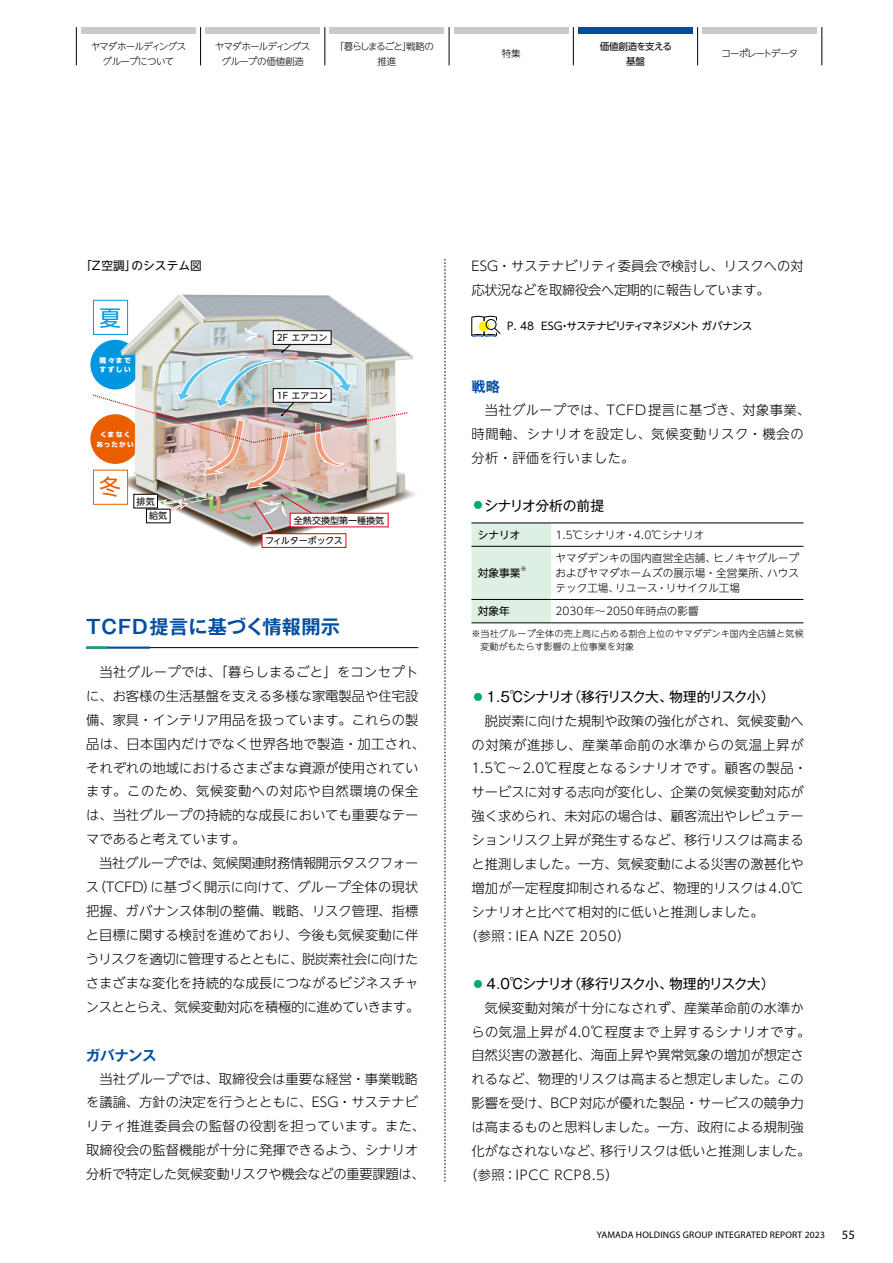
<style>
.page{position:relative;width:893px;height:1263px;background:#fff}
.page>*{position:absolute;margin:0;border:0;box-sizing:border-box;transform-origin:0 0}
.t1{font:21.6px "UD Shin Go NT Pro";color:#0097e0}
.t2{font:21.6px "UD Shin Go NT Pro";color:#eb5e00}
.t3{font:700 19.2px "Gothic MB101 Pr 5 De";letter-spacing:.02em;color:#004ea2}
.t4{font:700 14.4px "Gothic MB101 Pr 5 De";color:#004ea2}
.t5{font:13.8px "Gothic MB101 Pr 5";letter-spacing:-.08em;color:#000}
.t6{font:13.8px "Gothic MB101 Pr 5";letter-spacing:-.02em;color:#000}
.t7{font:300 13.35px/23.9px "UD Shin Go NT Pro";color:#000}
.t8{font:300 13.35px/23.9px "UD Shin Go NT Pro";letter-spacing:.025em;color:#000}
.t9{font:300 13.35px "UD Shin Go NT Pro";letter-spacing:.045em;color:#000}
.t10{font:300 13.35px "UD Shin Go NT Pro";letter-spacing:.055em;color:#000}
.t11{font:300 13.35px "UD Shin Go NT Pro";letter-spacing:.04em;color:#000}
.t12{font:12.75px "Myriad Pro";color:#000}
.t13{font:11.7px "UD Shin Go NT Pro";color:#000}
.t14{font:300 10.65px/14.9px "UD Shin Go NT Pro";color:#000;text-align:justify}
.t15{font:10.65px "UD Shin Go NT Pro";letter-spacing:-.07em;color:#000}
.t16{font:300 9.6px/14.9px "UD Shin Go NT Pro";letter-spacing:-.085em;color:#000;text-align:center}
.t17{font:9.6px "Myriad Pro";letter-spacing:.02em;color:#000}
.t18{font:9.6px/14.9px "UD Shin Go NT Pro";letter-spacing:-.05em;color:#000;text-align:center}
.t19{font:300 9.6px "UD Shin Go NT Pro";letter-spacing:-.115em;color:#000}
.t20{font:300 9px/12.8px "UD Shin Go NT Pro";letter-spacing:.02em;color:#000}
.t21{font:9px "UD Shin Go NT Pro";color:#000}
.t22{font:9px "UD Shin Go NT Pro";letter-spacing:-.025em;color:#000}
.t23{font:800 6.75px/9.4px "UD Shin Go Pro";letter-spacing:.16em;color:#fff;text-align:center}
.t24{font:800 6.75px/9.4px "UD Shin Go Pro";letter-spacing:.19em;color:#fff}
.t25{font:6.15px "UD Shin Go NT Pro";color:#000}
.t26{font:6px/11.1px "UD Shin Go NT Pro";letter-spacing:.02em;color:#000}
.t27{font:6px "UD Shin Go NT Pro";letter-spacing:.075em;color:#000}
.t28{font:6px "UD Shin Go NT Pro";letter-spacing:-.02em;color:#000}
.s1{font-family:"UD Shin Go NT Pro";font-weight:300;font-size:13.35px;color:#00aa71}
</style>
<div class="page">
<hr style="left:86px;top:647px;width:332px;height:1px;background:#000">
<hr style="left:86px;top:646px;width:64px;height:3px;background:#004ea2">
<hr style="left:86px;top:646px;width:21px;height:3px;background:#00aa71">
<svg style="left:471px;top:315px;width:30px;height:22px"></svg>
<div style="left:471px;top:524px;width:80px;height:99px;background:#deefe4"></div>
<hr style="left:471px;top:546px;width:80px;height:1px;background:#000">
<hr style="left:551px;top:546px;width:252px;height:1px;background:#000">
<hr style="left:471px;top:599px;width:80px;height:1px;background:#000">
<hr style="left:551px;top:599px;width:252px;height:1px;background:#000">
<hr style="left:471px;top:623px;width:80px;height:1px;background:#000">
<hr style="left:551px;top:623px;width:252px;height:1px;background:#000">
<hr style="left:471px;top:523px;width:80px;height:1px;background:#000">
<hr style="left:551px;top:523px;width:252px;height:1px;background:#000">
<img style="left:90px;top:294px;width:275px;height:210px">
<div style="left:93px;top:300px;width:35px;height:34px;background:#fff"></div>
<div style="left:93px;top:300px;width:35px;height:35px;border:1px solid #0097e0"></div>
<img style="left:93px;top:321px;width:323px;height:227px">
<div style="left:146px;top:509px;width:24px;height:14px;background:#fff"></div>
<div style="left:134px;top:494px;width:24px;height:14px;background:#fff"></div>
<div style="left:134px;top:494px;width:24px;height:14px;border:1px solid #000"></div>
<div style="left:290px;top:513px;width:98px;height:14px;background:#fff"></div>
<div style="left:262px;top:534px;width:84px;height:13px;background:#fff"></div>
<div style="left:262px;top:533px;width:84px;height:15px;border:1px solid #e60012"></div>
<div style="left:273px;top:331px;width:58px;height:13px;background:#fff"></div>
<div style="left:273px;top:331px;width:58px;height:14px;border:1px solid #000"></div>
<div style="left:273px;top:389px;width:58px;height:13px;background:#fff"></div>
<div style="left:273px;top:388px;width:58px;height:14px;border:1px solid #000"></div>
<div style="left:81px;top:27px;width:115px;height:7px;background:#c9caca"></div>
<div style="left:205px;top:27px;width:115px;height:7px;background:#c9caca"></div>
<div style="left:330px;top:27px;width:114px;height:7px;background:#c9caca"></div>
<div style="left:454px;top:27px;width:115px;height:7px;background:#c9caca"></div>
<div style="left:578px;top:27px;width:115px;height:7px;background:#004ea2"></div>
<div style="left:702px;top:27px;width:115px;height:7px;background:#c9caca"></div>
<hr style="left:573px;top:27px;width:1px;height:38px;background:#000">
<hr style="left:822px;top:27px;width:1px;height:38px;background:#000">
<hr style="left:697px;top:27px;width:1px;height:38px;background:#000">
<hr style="left:200px;top:27px;width:1px;height:38px;background:#000">
<hr style="left:325px;top:27px;width:1px;height:38px;background:#000">
<hr style="left:449px;top:27px;width:1px;height:38px;background:#000">
<hr style="left:76px;top:27px;width:1px;height:38px;background:#000">
<svg style="left:445px;top:259px;width:1px;height:923px"></svg>
<p class="t16" style="left:91px;top:38px;width:97px">ヤマダホールディングスグループについて</p>
<p class="t16" style="left:215px;top:38px;width:97px">ヤマダホールディングスグループの価値創造</p>
<p class="t16" style="left:335px;top:38px;width:101px">「暮らしまるごと」戦略の推進</p>
<p class="t18" style="left:600px;top:39px;width:74px">価値創造を支える基盤</p>
<p class="t16" style="left:502px;top:46px;width:20px">特集</p>
<p class="t19" style="left:722px;top:46px;width:78px">コーポレートデータ</p>
<p class="t13" style="left:80px;top:256px;width:123px">「Z空調」のシステム図</p>
<h1 class="t1" style="left:100px;top:300px;width:23px">夏</h1>
<p class="t24" style="left:100px;top:355px;width:33px">隅々まですずしい</p>
<p class="t23" style="left:97px;top:430px;width:39px">くまなくあったかい</p>
<h1 class="t2" style="left:100px;top:470px;width:23px">冬</h1>
<p class="t21" style="left:137px;top:494px;width:20px">排気</p>
<p class="t26" style="left:153px;top:497px;width:15px;text-indent:-13px">排気<br>給気</p>
<p class="t21" style="left:149px;top:509px;width:20px">給気</p>
<p class="t21" style="left:277px;top:330px;width:52px">2F エアコン</p>
<p class="t26" style="left:282px;top:333px;width:34px">2F エアコン</p>
<p class="t21" style="left:277px;top:388px;width:52px">1F エアコン</p>
<p class="t26" style="left:282px;top:391px;width:34px">1F エアコン</p>
<p class="t21" style="left:294px;top:513px;width:92px">全熱交換型第一種換気</p>
<p class="t22" style="left:265px;top:533px;width:79px">フィルターボックス</p>
<p class="t27" style="left:297px;top:514px;width:66px">全熱交換型第一種換気</p>
<p class="t28" style="left:268px;top:534px;width:54px">フィルターボックス</p>
<p class="t7" style="left:471px;top:254px;width:334px">ESG・サステナビリティ委員会で検討し、リスクへの対応状況などを取締役会へ定期的に報告しています。</p>
<p class="t15" style="left:507px;top:318px;width:247px">P. 48 ESG・サステナビリティマネジメントガバナンス</p>
<p class="t4" style="left:471px;top:374px;width:30px">戦略</p>
<p class="t8" style="left:471px;top:397px;width:340px;text-indent:13px">当社グループでは、TCFD提言に基づき、対象事業、時間軸、シナリオを設定し、気候変動リスク・機会の分析・評価を行いました。</p>
<p class="t6" style="left:471px;top:494px;width:134px"><span class="s1">◦</span>シナリオ分析の前提</p>
<p class="t15" style="left:478px;top:526px;width:44px">シナリオ</p>
<p class="t14" style="left:555px;top:527px;width:151px">1.5℃シナリオ・4.0℃シナリオ</p>
<p class="t15" style="left:478px;top:564px;width:44px">対象事業</p>
<p class="t25" style="left:520px;top:564px;width:8px">※</p>
<p class="t14" style="left:555px;top:550px;width:245px">ヤマダデンキの国内直営全店舗、ヒノキヤグループおよびヤマダホームズの展示場・全営業所、ハウステック工場、リユース・リサイクル工場</p>
<h2 class="t3" style="left:86px;top:611px;width:255px">TCFD提言に基づく情報開示</h2>
<p class="t7" style="left:86px;top:659px;width:340px;text-indent:13px">当社グループでは、「暮らしまるごと」をコンセプトに、お客様の生活基盤を支える多様な家電製品や住宅設備、家具・インテリア用品を扱っています。これらの製品は、日本国内だけでなく世界各地で製造・加工され、それぞれの地域におけるさまざまな資源が使用されています。このため、気候変動への対応や自然環境の保全は、当社グループの持続的な成長においても重要なテーマであると考えています。</p>
<p class="t7" style="left:86px;top:851px;width:335px;text-align:justify;text-indent:13px">当社グループでは、気候関連財務情報開示タスクフォース（TCFD）に基づく開示に向けて、グループ全体の現状把握、ガバナンス体制の整備、戦略、リスク管理、指標と目標に関する検討を進めており、今後も気候変動に伴うリスクを適切に管理するとともに、脱炭素社会に向けたさまざまな変化を持続的な成長につながるビジネスチャンスととらえ、気候変動対応を積極的に進めていきます。</p>
<p class="t4" style="left:86px;top:1043px;width:72px">ガバナンス</p>
<p class="t7" style="left:86px;top:1066px;width:340px;text-align:center">当社グループでは、取締役会は重要な経営・事業戦略<br>を議論、方針の決定を行うとともに、ESG・サステナビリティ推進委員会の監督の役割を担っています。また、取締役会の監督機能が十分に発揮できるよう、シナリオ分析で特定した気候変動リスクや機会などの重要課題は、</p>
<p class="t15" style="left:478px;top:602px;width:33px">対象年</p>
<p class="t14" style="left:555px;top:603px;width:145px">2030年～2050年時点の影響</p>
<p class="t20" style="left:480px;top:627px;width:325px;text-indent:-9px">※当社グループ全体の売上高に占める割合上位のヤマダデンキ国内全店舗と気候変動がもたらす影響の上位事業を対象</p>
<p class="t5" style="left:471px;top:685px;width:305px"><span class="s1">◦</span> 1.5℃シナリオ（移行リスク大、物理的リスク小）</p>
<p class="t7" style="left:485px;top:708px;width:320px">脱炭素に向けた規制や政策の強化がされ、気候変動へ</p>
<p class="t9" style="left:471px;top:734px;width:334px">の対策が進捗し、産業革命前の水準からの気温上昇が</p>
<p class="t9" style="left:471px;top:757px;width:337px">1.5℃～2.0℃程度となるシナリオです。顧客の製品・</p>
<p class="t7" style="left:471px;top:780px;width:334px">サービスに対する志向が変化し、企業の気候変動対応が</p>
<p class="t7" style="left:471px;top:804px;width:334px">強く求められ、未対応の場合は、顧客流出やレピュテー</p>
<p class="t7" style="left:471px;top:828px;width:334px">ションリスク上昇が発生するなど、移行リスクは高まる</p>
<p class="t7" style="left:471px;top:852px;width:334px">と推測しました。一方、気候変動による災害の激甚化や</p>
<p class="t7" style="left:471px;top:875px;width:334px">増加が一定程度抑制されるなど、物理的リスクは4.0℃</p>
<p class="t7" style="left:471px;top:899px;width:294px">シナリオと比べて相対的に低いと推測しました。</p>
<p class="t10" style="left:464px;top:925px;width:168px">（参照：IEA NZE 2050）</p>
<p class="t5" style="left:471px;top:972px;width:305px"><span class="s1">◦</span> 4.0℃シナリオ（移行リスク小、物理的リスク大）</p>
<p class="t7" style="left:485px;top:995px;width:320px">気候変動対策が十分になされず、産業革命前の水準か</p>
<p class="t11" style="left:471px;top:1021px;width:341px">らの気温上昇が4.0℃程度まで上昇するシナリオです。</p>
<p class="t7" style="left:471px;top:1043px;width:334px">自然災害の激甚化、海面上昇や異常気象の増加が想定さ</p>
<p class="t7" style="left:471px;top:1067px;width:334px">れるなど、物理的リスクは高まると想定しました。この</p>
<p class="t7" style="left:471px;top:1091px;width:334px">影響を受け、BCP対応が優れた製品・サービスの競争力</p>
<p class="t7" style="left:471px;top:1115px;width:334px">は高まるものと思料しました。一方、政府による規制強</p>
<p class="t7" style="left:471px;top:1139px;width:340px">化がなされないなど、移行リスクは低いと推測しました。</p>
<p class="t10" style="left:464px;top:1164px;width:156px">（参照：IPCC RCP8.5）</p>
<p class="t17" style="left:597px;top:1228px;width:230px">YAMADA HOLDINGS GROUP INTEGRATED REPORT 2023</p>
<p class="t12" style="left:842px;top:1226px;width:15px">55</p>
</div>
